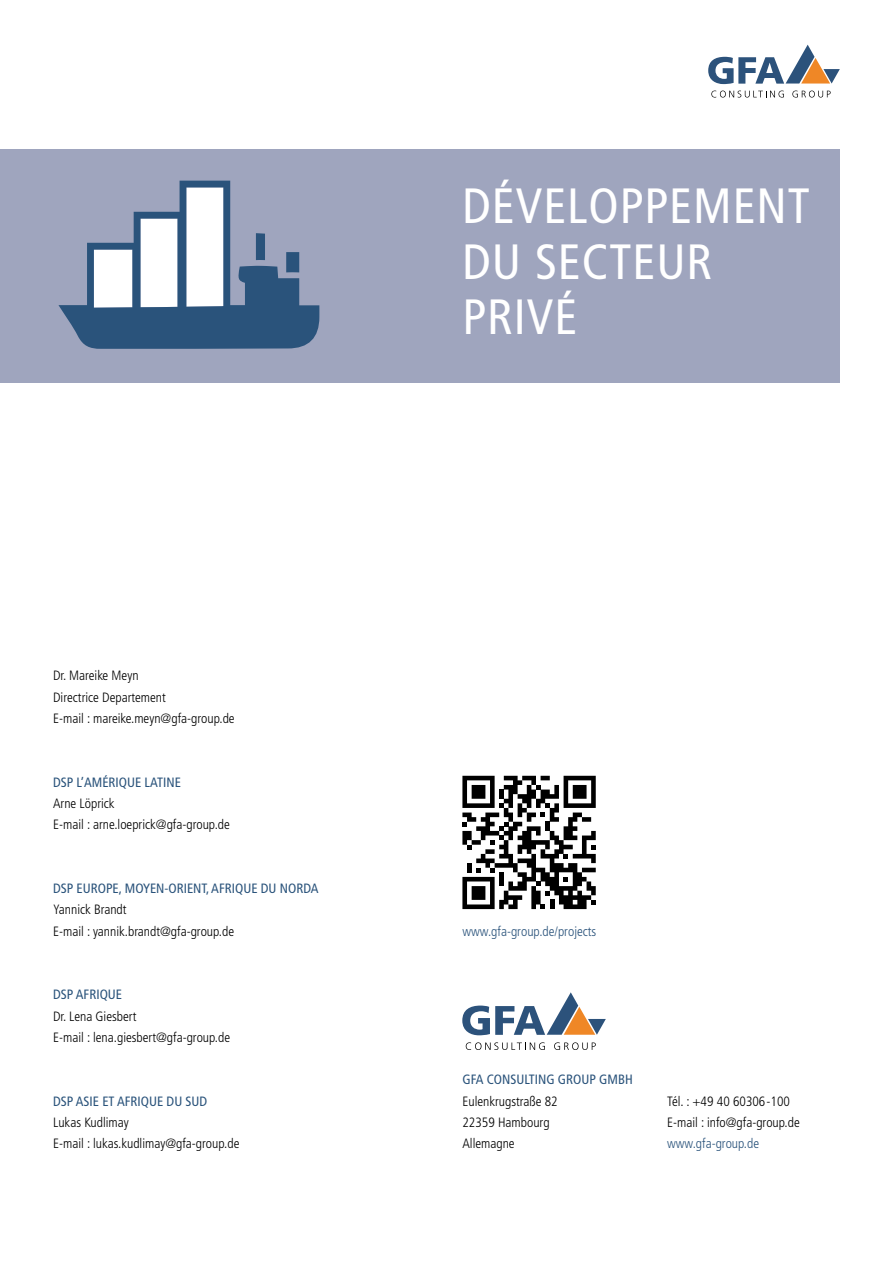
<style>
.page{position:relative;width:893px;height:1263px;background:#fff}
.page>*{position:absolute;margin:0;border:0;box-sizing:border-box;transform-origin:0 0}
.t1{font:condensed 49.5px/55.5px "Frutiger LT Std";letter-spacing:.02em;color:#fff}
.t2{font:300 condensed 13.5px/21.3px "Frutiger LT Std";color:#000}
.t3{font:condensed 13.5px "Frutiger LT Std";color:#2a537b}
.t4{font:300 condensed 13.5px "Frutiger LT Std";color:#2a537b}
</style>
<div class="page">
<svg style="left:711px;top:91px;width:73px;height:7px"></svg>
<svg style="left:792px;top:91px;width:39px;height:7px"></svg>
<svg style="left:708px;top:45px;width:132px;height:39px"></svg>
<svg style="left:466px;top:1042px;width:79px;height:8px"></svg>
<svg style="left:554px;top:1042px;width:42px;height:8px"></svg>
<svg style="left:462px;top:992px;width:144px;height:43px"></svg>
<div style="left:0;top:149px;width:840px;height:234px;background:#9fa5be"></div>
<svg style="left:58px;top:181px;width:261px;height:168px"></svg>
<svg style="left:462px;top:776px;width:134px;height:133px"></svg>
<p class="t2" style="left:53px;top:665px;width:183px">Dr. Mareike Meyn<br>Directrice Departement<br>E-mail : mareike.meyn@gfa-group.de</p>
<p class="t3" style="left:53px;top:774px;width:129px">DSP L’AMÉRIQUE LATINE</p>
<p class="t2" style="left:53px;top:793px;width:178px">Arne Löprick<br>E-mail : arne.loeprick@gfa-group.de</p>
<p class="t3" style="left:53px;top:880px;width:267px">DSP EUROPE, MOYEN-ORIENT, AFRIQUE DU NORDA</p>
<p class="t2" style="left:53px;top:899px;width:183px">Yannick Brandt<br>E-mail : yannik.brandt@gfa-group.de</p>
<p class="t3" style="left:53px;top:987px;width:71px">DSP AFRIQUE</p>
<p class="t2" style="left:53px;top:1005px;width:179px">Dr. Lena Giesbert<br>E-mail : lena.giesbert@gfa-group.de</p>
<p class="t3" style="left:53px;top:1093px;width:156px">DSP ASIE ET AFRIQUE DU SUD</p>
<p class="t2" style="left:53px;top:1112px;width:188px">Lukas Kudlimay<br>E-mail : lukas.kudlimay@gfa-group.de</p>
<h1 class="t1" style="left:462px;top:178px;width:349px">DÉVELOPPEMENT<br>DU SECTEUR<br>PRIVÉ</h1>
<p class="t4" style="left:462px;top:923px;width:135px">www.gfa-group.de/projects</p>
<p class="t3" style="left:462px;top:1072px;width:172px">GFA CONSULTING GROUP GMBH</p>
<p class="t2" style="left:462px;top:1090px;width:97px">Eulenkrugstraße 82<br>22359 Hambourg<br>Allemagne</p>
<p class="t2" style="left:667px;top:1090px;width:134px">Tél. : +49 40 60306 -100<br>E-mail : info@gfa-group.de</p>
<p class="t4" style="left:667px;top:1136px;width:94px">www.gfa-group.de</p>
</div>
